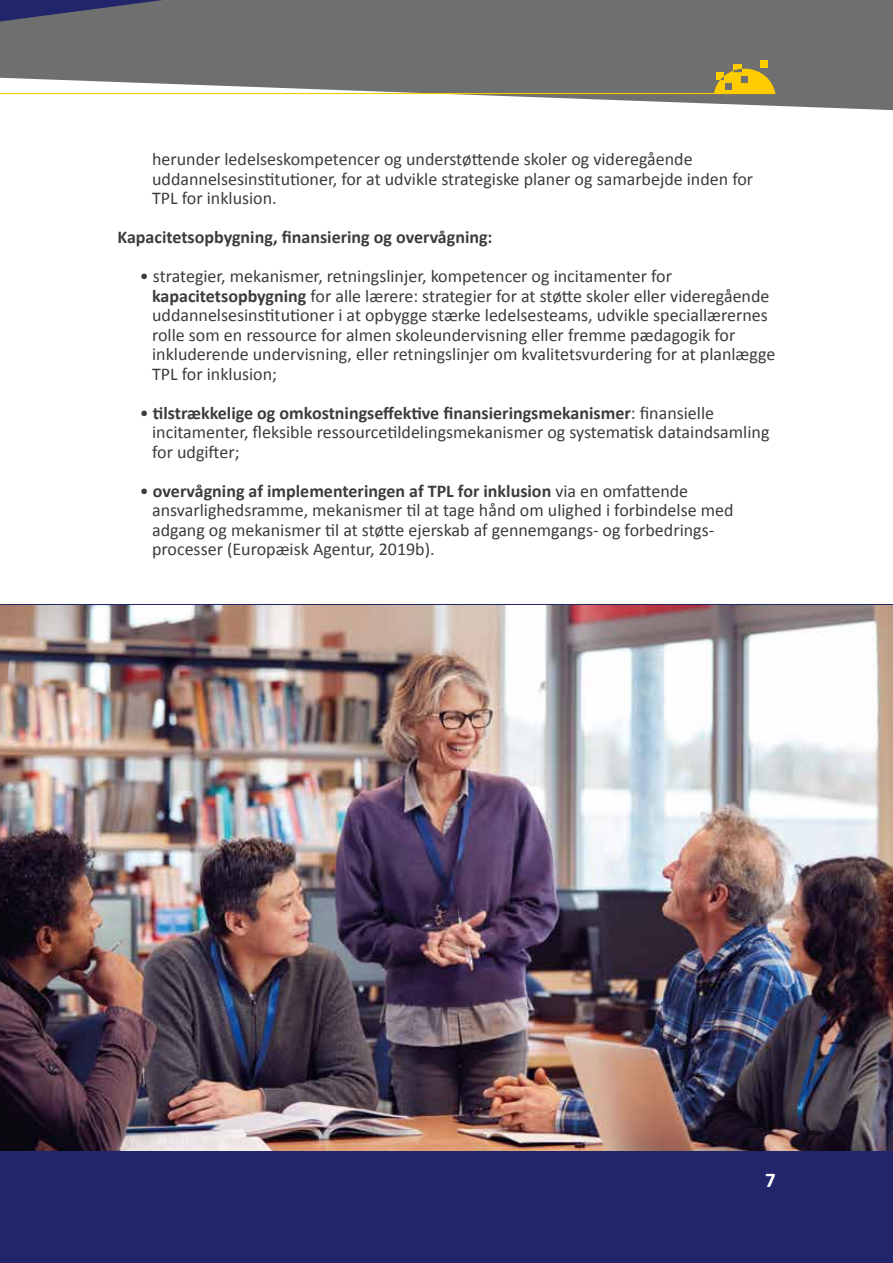
<style>
.page{position:relative;width:893px;height:1263px;background:#fff}
.page>*{position:absolute;margin:0;border:0;box-sizing:border-box;transform-origin:0 0}
.t1{font:700 21px "Calibri";color:#fff}
.t2{font:18px/19.5px "Calibri";color:#3c3c3b}
.t3{font:700 18px "Calibri";color:#3c3c3b}
.s1{font-weight:700}
</style>
<div class="page">
<svg style="left:0;top:0;width:893px;height:110px;background:#858484"></svg>
<svg style="left:0;top:0;width:163px;height:21px;background:#47496c"></svg>
<hr style="left:0;top:93px;width:775px;height:1px;background:#fc0">
<div style="left:760px;top:61px;width:7px;height:7px;background:#fc0"></div>
<div style="left:733px;top:64px;width:9px;height:8px;background:#fc0"></div>
<svg style="left:714px;top:69px;width:61px;height:24px"></svg>
<img style="left:0;top:605px;width:893px;height:546px">
<div style="left:0;top:1151px;width:893px;height:112px;background:#21266b"></div>
<hr style="left:0;top:604px;width:893px;height:1px;background:#21266b">
<p class="t2" style="left:152px;top:149px;width:603px">herunder ledelseskompetencer og understøttende skoler og videregående uddannelsesinstitutioner, for at udvikle strategiske planer og samarbejde inden for<br>TPL for inklusion.</p>
<p class="t3" style="left:117px;top:226px;width:377px">Kapacitetsopbygning, finansiering og overvågning:</p>
<p class="t2" style="left:152px;top:266px;width:625px;text-indent:-12px">• strategier, mekanismer, retningslinjer, kompetencer og incitamenter for <span class="s1">kapacitetsopbygning</span> for alle lærere: strategier for at støtte skoler eller videregående uddannelsesinstitutioner i at opbygge stærke ledelsesteams, udvikle speciallærernes rolle som en ressource for almen skoleundervisning eller fremme pædagogik for inkluderende undervisning, eller retningslinjer om kvalitetsvurdering for at planlægge TPL for inklusion;</p>
<p class="t2" style="left:152px;top:402px;width:619px;text-indent:-12px">• <span class="s1">tilstrækkelige og omkostningseffektive finansieringsmekanismer</span>: finansielle incitamenter, fleksible ressourcetildelingsmekanismer og systematisk dataindsamling for udgifter;</p>
<p class="t2" style="left:152px;top:480px;width:583px;text-indent:-12px">• <span class="s1">overvågning af implementeringen af TPL for inklusion</span> via en omfattende ansvarlighedsramme, mekanismer til at tage hånd om ulighed i forbindelse med adgang og mekanismer til at støtte ejerskab af gennemgangs- og forbedrings&shy;processer (Europæisk Agentur, 2019b).</p>
<p class="t1" style="left:765px;top:1167px;width:12px">7</p>
</div>
